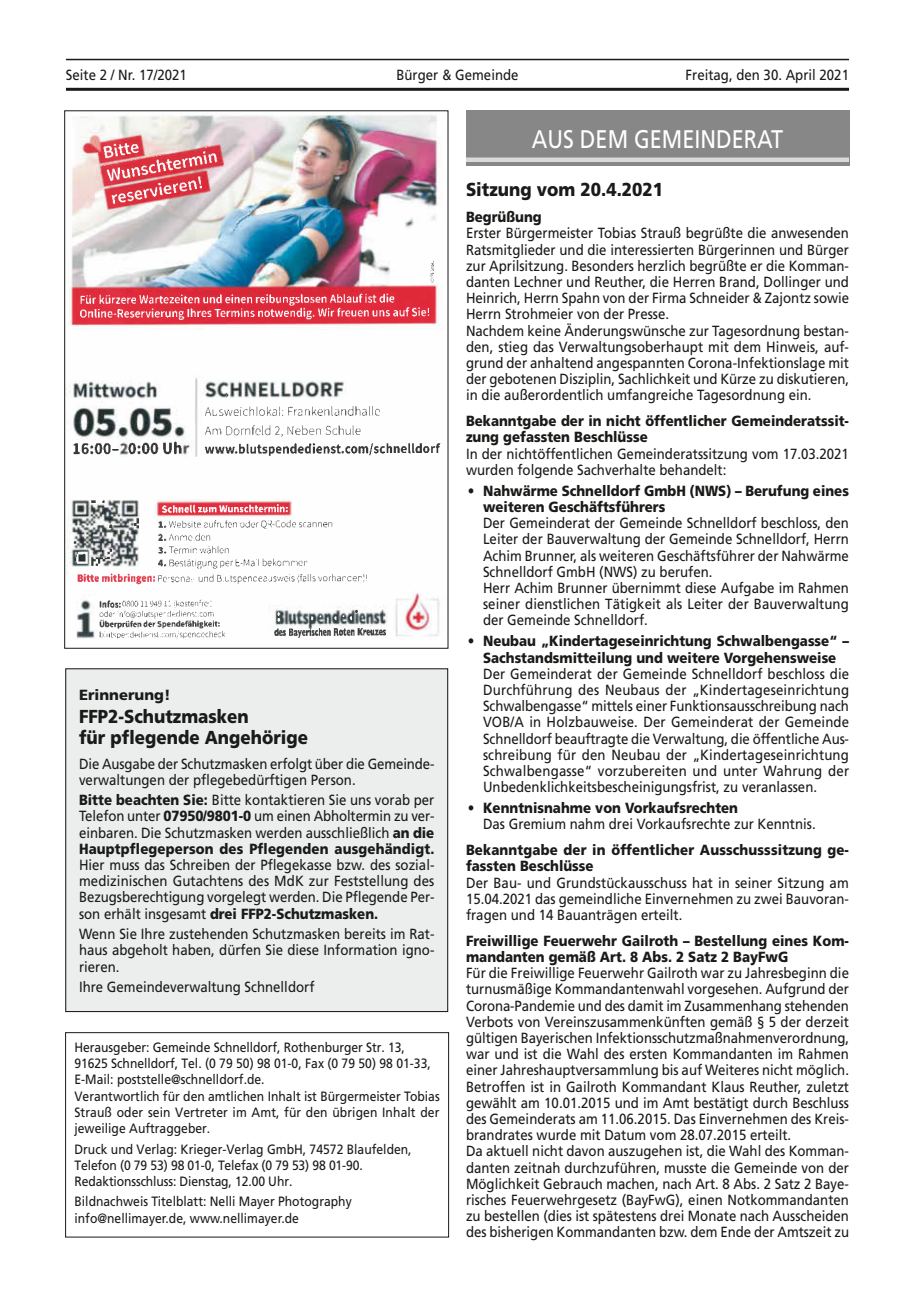
<style>
.page{position:relative;width:915px;height:1297px;background:#fff}
.page>*{position:absolute;margin:0;border:0;box-sizing:border-box;transform-origin:0 0}
.t1{font:25.5px "Frutiger";color:#fff;scale:.85 1}
.t2{font:900 18.75px/21px "Frutiger";color:#1a1a18;scale:.9 1}
.t3{font:14.7px/16.2px "Frutiger";color:#1a1a18;scale:.9 1}
.t4{font:900 14.7px/16.2px "Frutiger";color:#1a1a18;scale:.9 1}
.t5{font:900 14.7px "Frutiger";color:#1a1a18}
.t6{font:13.5px/16.2px "Frutiger";color:#1a1a18;scale:.9 1}
.s1{font-weight:900}
.s2{font-weight:400}
</style>
<div class="page">
<hr style="left:66px;top:59px;width:782px;height:1px;background:#1a1a18">
<hr style="left:66px;top:88px;width:782px;height:3px;background:#1a1a18">
<div style="left:65px;top:1032px;width:384px;height:205px;border:1px solid #1a1a18"></div>
<div style="left:66px;top:669px;width:381px;height:342px;background:#eceded"></div>
<div style="left:65px;top:668px;width:383px;height:344px;border:1px solid #1a1a18"></div>
<div style="left:466px;top:111px;width:382px;height:55px;background:#868786"></div>
<div style="left:466px;top:157px;width:382px;height:5px;background:#d9dada"></div>
<img style="left:66px;top:113px;width:377px;height:479px">
<img style="left:79px;top:294px;width:350px;height:26px">
<img style="left:234px;top:210px;width:17px;height:22px">
<img style="left:98px;top:142px;width:127px;height:63px">
<img style="left:430px;top:260px;width:5px;height:23px">
<img style="left:67px;top:375px;width:376px;height:90px">
<img style="left:73px;top:442px;width:368px;height:15px">
<img style="left:204px;top:405px;width:176px;height:33px">
<svg style="left:224px;top:392px;width:6px;height:5px"></svg>
<img style="left:68px;top:499px;width:318px;height:140px">
<img style="left:98px;top:600px;width:128px;height:39px">
<img style="left:125px;top:520px;width:242px;height:64px">
<img style="left:89px;top:499px;width:25px;height:5px">
<svg style="left:72px;top:535px;width:7px;height:9px"></svg>
<img style="left:89px;top:549px;width:35px;height:17px">
<img style="left:76px;top:573px;width:80px;height:11px">
<img style="left:161px;top:504px;width:127px;height:10px">
<svg style="left:68px;top:550px;width:20px;height:25px"></svg>
<img style="left:98px;top:619px;width:122px;height:11px">
<img style="left:98px;top:600px;width:23px;height:8px">
<svg style="left:108px;top:524px;width:4px;height:4px"></svg>
<svg style="left:134px;top:517px;width:4px;height:11px"></svg>
<img style="left:268px;top:592px;width:172px;height:47px">
<img style="left:277px;top:610px;width:75px;height:14px">
<img style="left:273px;top:627px;width:113px;height:11px">
<img style="left:294px;top:612px;width:31px;height:12px">
<svg style="left:353px;top:608px;width:10px;height:7px"></svg>
<p class="t3" style="left:66px;top:67px;width:136px">Seite 2 / Nr. 17/2021</p>
<p class="t3" style="left:396px;top:67px;width:137px">Bürger &amp; Gemeinde</p>
<p class="t3" style="left:685px;top:67px;width:183px">Freitag, den 30. April 2021</p>
<p class="t5" style="left:79px;top:686px;width:93px">Erinnerung!</p>
<p class="t2" style="left:79px;top:705px;width:256px">FFP2-Schutzmasken<br>für pflegende Angehörige</p>
<p class="t3" style="left:79px;top:755px;width:396px">Die Ausgabe der Schutzmasken erfolgt über die Gemeinde&shy;verwaltungen der pflegebedürftigen Person.</p>
<p class="t3" style="left:79px;top:792px;width:396px;text-align:justify"><span class="s1">Bitte beachten Sie:</span> Bitte kontaktieren Sie uns vorab per Telefon unter <span class="s1">07950/9801-0</span> um einen Abholtermin zu ver&shy;einbaren. Die Schutzmasken werden ausschließlich <span class="s1">an die Hauptpflegeperson des Pflegenden ausgehändigt.</span></p>
<p class="t3" style="left:79px;top:857px;width:396px;text-align:justify">Hier muss das Schreiben der Pflegekasse bzw. des sozial&shy;medizinischen Gutachtens des MdK zur Feststellung des Bezugsberechtigung vorgelegt werden. Die Pflegende Per&shy;son erhält insgesamt <span class="s1">drei FFP2-Schutzmasken.</span></p>
<p class="t3" style="left:79px;top:926px;width:396px;text-align:justify">Wenn Sie Ihre zustehenden Schutzmasken bereits im Rat&shy;haus abgeholt haben, dürfen Sie diese Information igno&shy;rieren.</p>
<p class="t3" style="left:79px;top:979px;width:263px">Ihre Gemeindeverwaltung Schnelldorf</p>
<p class="t6" style="left:74px;top:1039px;width:407px">Herausgeber: Gemeinde Schnelldorf, Rothenburger Str. 13, 91625 Schnelldorf, Tel. (0 79 50) 98 01-0, Fax (0 79 50) 98 01-33, E-Mail: poststelle@schnelldorf.de.<br>Verantwortlich für den amtlichen Inhalt ist Bürgermeister Tobias Strauß oder sein Vertreter im Amt, für den übrigen Inhalt der jeweilige Auftraggeber.</p>
<p class="t6" style="left:74px;top:1140px;width:376px">Druck und Verlag: Krieger-Verlag GmbH, 74572 Blaufelden,<br>Telefon (0 79 53) 98 01-0, Telefax (0 79 53) 98 01-90.<br>Redaktionsschluss: Dienstag, 12.00 Uhr.</p>
<p class="t6" style="left:74px;top:1193px;width:309px">Bildnachweis Titelblatt: Nelli Mayer Photography info@nellimayer.de, www.nellimayer.de</p>
<h1 class="t1" style="left:531px;top:124px;width:297px">AUS DEM GEMEINDERAT</h1>
<p class="t2" style="left:466px;top:179px;width:220px">Sitzung vom 20.4.2021</p>
<p class="t4" style="left:466px;top:209px;width:86px">Begrüßung</p>
<p class="t3" style="left:466px;top:225px;width:427px">Erster Bürgermeister Tobias Strauß begrüßte die anwesenden Ratsmitglieder und die interessierten Bürgerinnen und Bürger zur Aprilsitzung. Besonders herzlich begrüßte er die Komman&shy;danten Lechner und Reuther, die Herren Brand, Dollinger und Heinrich, Herrn Spahn von der Firma Schneider &amp; Zajontz sowie Herrn Strohmeier von der Presse.<br>Nachdem keine Änderungswünsche zur Tagesordnung bestan&shy;den, stieg das Verwaltungsoberhaupt mit dem Hinweis, auf&shy;grund der anhaltend angespannten Corona-Infektionslage mit der gebotenen Disziplin, Sachlichkeit und Kürze zu diskutieren, in die außerordentlich umfangreiche Tagesordnung ein.</p>
<p class="t4" style="left:466px;top:413px;width:427px">Bekanntgabe der in nicht öffentlicher Gemeinderatssit&shy;zung gefassten Beschlüsse</p>
<p class="t3" style="left:466px;top:445px;width:427px">In der nichtöffentlichen Gemeinderatssitzung vom 17.03.2021 wurden folgende Sachverhalte behandelt:</p>
<p class="t4" style="left:483px;top:482px;width:408px;text-indent:-15px"><span class="s2">•</span> Nahwärme Schnelldorf GmbH (NWS) – Berufung eines weiteren Geschäftsführers</p>
<p class="t3" style="left:483px;top:515px;width:408px">Der Gemeinderat der Gemeinde Schnelldorf beschloss, den Leiter der Bauverwaltung der Gemeinde Schnelldorf, Herrn Achim Brunner, als weiteren Geschäftsführer der Nahwärme Schnelldorf GmbH (NWS) zu berufen.<br>Herr Achim Brunner übernimmt diese Aufgabe im Rahmen seiner dienstlichen Tätigkeit als Leiter der Bauverwaltung der Gemeinde Schnelldorf.</p>
<p class="t4" style="left:467px;top:633px;width:425px;text-align:center"><span class="s2">•</span> Neubau „Kindertageseinrichtung Schwalbengasse“ –<br>Sachstandsmitteilung und weitere Vorgehensweise</p>
<p class="t3" style="left:483px;top:665px;width:408px;text-align:justify">Der Gemeinderat der Gemeinde Schnelldorf beschloss die Durchführung des Neubaus der „Kindertageseinrichtung Schwalbengasse“ mittels einer Funktionsausschreibung nach VOB/A in Holzbauweise. Der Gemeinderat der Gemeinde Schnelldorf beauftragte die Verwaltung, die öffentliche Aus&shy;schreibung für den Neubau der „Kindertageseinrichtung Schwalbengasse“ vorzubereiten und unter Wahrung der Unbedenklichkeitsbescheinigungsfrist, zu veranlassen.</p>
<p class="t3" style="left:483px;top:800px;width:371px;text-indent:-15px">• <span class="s1">Kenntnisnahme von Vorkaufsrechten<br></span>Das Gremium nahm drei Vorkaufsrechte zur Kenntnis.</p>
<p class="t4" style="left:466px;top:842px;width:427px">Bekanntgabe der in öffentlicher Ausschusssitzung ge&shy;fassten Beschlüsse</p>
<p class="t3" style="left:466px;top:874px;width:427px;text-align:justify">Der Bau- und Grundstückausschuss hat in seiner Sitzung am 15.04.2021 das gemeindliche Einvernehmen zu zwei Bauvoran&shy;fragen und 14 Bauanträgen erteilt.</p>
<p class="t4" style="left:466px;top:932px;width:427px">Freiwillige Feuerwehr Gailroth – Bestellung eines Kom&shy;mandanten gemäß Art. 8 Abs. 2 Satz 2 BayFwG</p>
<p class="t3" style="left:466px;top:965px;width:427px">Für die Freiwillige Feuerwehr Gailroth war zu Jahresbeginn die turnusmäßige Kommandantenwahl vorgesehen. Aufgrund der Corona-Pandemie und des damit im Zusammenhang stehenden Verbots von Vereinszusammenkünften gemäß § 5 der derzeit gültigen Bayerischen Infektionsschutzmaßnahmenverordnung, war und ist die Wahl des ersten Kommandanten im Rahmen einer Jahreshauptversammlung bis auf Weiteres nicht möglich.<br>Betroffen ist in Gailroth Kommandant Klaus Reuther, zuletzt gewählt am 10.01.2015 und im Amt bestätigt durch Beschluss des Gemeinderats am 11.06.2015. Das Einvernehmen des Kreis&shy;brandrates wurde mit Datum vom 28.07.2015 erteilt.<br>Da aktuell nicht davon auszugehen ist, die Wahl des Komman&shy;danten zeitnah durchzuführen, musste die Gemeinde von der Möglichkeit Gebrauch machen, nach Art. 8 Abs. 2 Satz 2 Baye&shy;risches Feuerwehrgesetz (BayFwG), einen Notkommandanten zu bestellen (dies ist spätestens drei Monate nach Ausscheiden des bisherigen Kommandanten bzw. dem Ende der Amtszeit zu</p>
</div>
